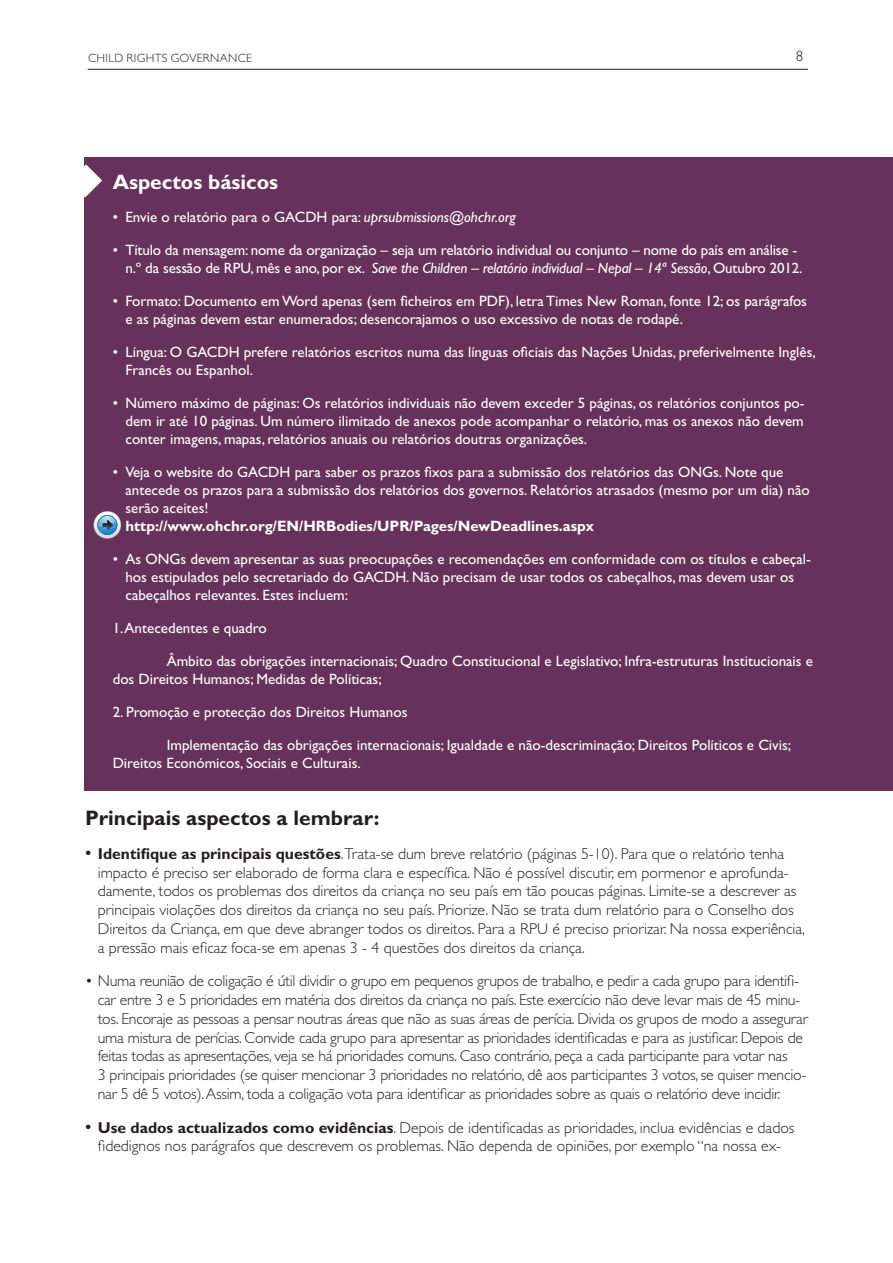
<style>
.page{position:relative;width:893px;height:1263px;background:#fff}
.page>*{position:absolute;margin:0;border:0;box-sizing:border-box;transform-origin:0 0}
.t1{font:700 21px "Gill Sans Std";color:#231f20}
.t2{font:700 21px "Gill Sans Std";color:#fff}
.t3{font:300 15.75px/18.8px "Gill Sans Std";color:#231f20}
.t4{font:15px/18px "Gill Sans Std";color:#fff}
.t5{font:700 15px "Gill Sans Std";color:#fff}
.t6{font:300 15px "Gill Sans Std";color:#231f20}
.t7{font:300 12px "Gill Sans Std";letter-spacing:.025em;color:#231f20}
.s1{font-style:italic}
.s2{font-weight:400;font-size:18px}
.s3{font-weight:700}
</style>
<div class="page">
<hr style="left:88px;top:69px;width:720px;height:1px;background:#231f20">
<div style="left:85px;top:157px;width:808px;height:634px;background:#66315a"></div>
<svg style="left:84px;top:164px;width:18px;height:34px"></svg>
<svg style="left:94px;top:511px;width:27px;height:28px"></svg>
<p class="t7" style="left:88px;top:51px;width:165px">Child Rig hts Governance</p>
<p class="t6" style="left:796px;top:48px;width:9px">8</p>
<h1 class="t2" style="left:113px;top:169px;width:167px">Aspectos básicos</h1>
<p class="t4" style="left:113px;top:208px;width:405px">• Envie o relatório para o GACDH para: <span class="s1">uprsubmissions</span>@<span class="s1">ohchr.org</span></p>
<p class="t4" style="left:125px;top:241px;width:678px;text-indent:-13px">• Título da mensagem: nome da organização – seja um relatório individual ou conjunto – nome do país em análise - n.º da sessão de RPU, mês e ano, por ex. <span class="s1">Save the Children</span> – <span class="s1">relatório individual</span> – <span class="s1">Nepal</span> – <span class="s1">14ª Sessão</span>, Outubro 2012.</p>
<p class="t4" style="left:125px;top:292px;width:683px;text-indent:-13px">• Formato: Documento em Word apenas (sem ficheiros em PDF), letra Times New Roman, fonte 12; os parágrafos e as páginas devem estar enumerados; desencorajamos o uso excessivo de notas de rodapé.</p>
<p class="t4" style="left:125px;top:343px;width:692px;text-indent:-13px">• Língua: O GACDH prefere relatórios escritos numa das línguas oficiais das Nações Unidas, preferivelmente Inglês,<br>Francês ou Espanhol.</p>
<p class="t4" style="left:125px;top:394px;width:681px;text-align:justify;text-indent:-13px">• Número máximo de páginas: Os relatórios individuais não devem exceder 5 páginas, os relatórios conjuntos po&shy;dem ir até 10 páginas. Um número ilimitado de anexos pode acompanhar o relatório, mas os anexos não devem conter imagens, mapas, relatórios anuais ou relatórios doutras organizações.</p>
<p class="t4" style="left:125px;top:463px;width:686px;text-indent:-13px">• Veja o website do GACDH para saber os prazos fixos para a submissão dos relatórios das ONGs. Note que antecede os prazos para a submissão dos relatórios dos governos. Relatórios atrasados (mesmo por um dia) não serão aceites!</p>
<p class="t5" style="left:125px;top:517px;width:470px">http://www.ohchr.org/EN/HRBodies/UPR/Pages/NewDeadlines.aspx</p>
<p class="t4" style="left:125px;top:550px;width:687px;text-indent:-13px">• As ONGs devem apresentar as suas preocupações e recomendações em conformidade com os títulos e cabeçal&shy;hos estipulados pelo secretariado do GACDH. Não precisam de usar todos os cabeçalhos, mas devem usar os cabeçalhos relevantes. Estes incluem:</p>
<p class="t4" style="left:113px;top:619px;width:156px">1. Antecedentes e quadro</p>
<p class="t4" style="left:113px;top:652px;width:702px;text-indent:54px">Âmbito das obrigações internacionais; Quadro Constitucional e Legislativo; Infra-estruturas Institucionais e dos Direitos Humanos; Medidas de Políticas;</p>
<p class="t4" style="left:113px;top:703px;width:296px">2. Promoção e protecção dos Direitos Humanos</p>
<p class="t4" style="left:113px;top:736px;width:680px;text-indent:54px">Implementação das obrigações internacionais; Igualdade e não-descriminação; Direitos Políticos e Civis;<br>Direitos Económicos, Sociais e Culturais.</p>
<h1 class="t1" style="left:85px;top:806px;width:296px">Principais aspectos a lembrar:</h1>
<p class="t3" style="left:98px;top:844px;width:709px;text-indent:-13px"><span class="s2">•</span> <span class="s3">Identifique as principais questões</span>.Trata-se dum breve relatório (páginas 5-10). Para que o relatório tenha impacto é preciso ser elaborado de forma clara e específica. N ão é possível discutir, em pormenor e aprofunda&shy;damente, todos os problemas dos direitos da criança no seu país em tão poucas páginas. Limite-se a descrever as principais violações dos direitos da criança no seu país. Priorize. N ão se trata dum relatório para o Conselho dos Direitos da Criança, em que deve abranger todos os direitos. Para a RPU é preciso priorizar. Na nossa experiência, a pressão mais eficaz foca-se em apenas 3 - 4 questões dos direitos da criança.</p>
<p class="t3" style="left:98px;top:972px;width:712px;text-indent:-13px">• N uma reunião de coligação é útil dividir o grupo em pequenos grupos de trabalho, e pedir a cada grupo para identifi&shy;car entre 3 e 5 prioridades em matéria dos direitos da criança no país. Este exercício não deve levar mais de 45 minu&shy;tos. Encoraje as pessoas a pensar noutras áreas que não as suas áreas de perícia. Divida os grupos de modo a assegurar uma mistura de perícias. Convide cada grupo para apresentar as prioridades identificadas e para as justificar. Depois de feitas todas as apresentações, veja se há prioridades comuns. Caso contrário, peça a cada participante para votar nas<br>3 principais prioridades (se quiser mencionar 3 prioridades no relatório, dê aos participantes 3 votos, se quiser mencio&shy;nar 5 dê 5 votos). Assim, toda a coligação vota para identificar as prioridades sobre as quais o relatório deve incidir.</p>
<p class="t3" style="left:85px;top:1118px;width:711px;text-align:center"><span class="s2">•</span> <span class="s3">Use dados actualizados como evidências</span>. Depois de identificadas as prioridades, inclua evidências e dados fidedignos nos parágrafos que descrevem os problemas. Não dependa de opiniões, por exemplo “na nossa ex-</p>
</div>
